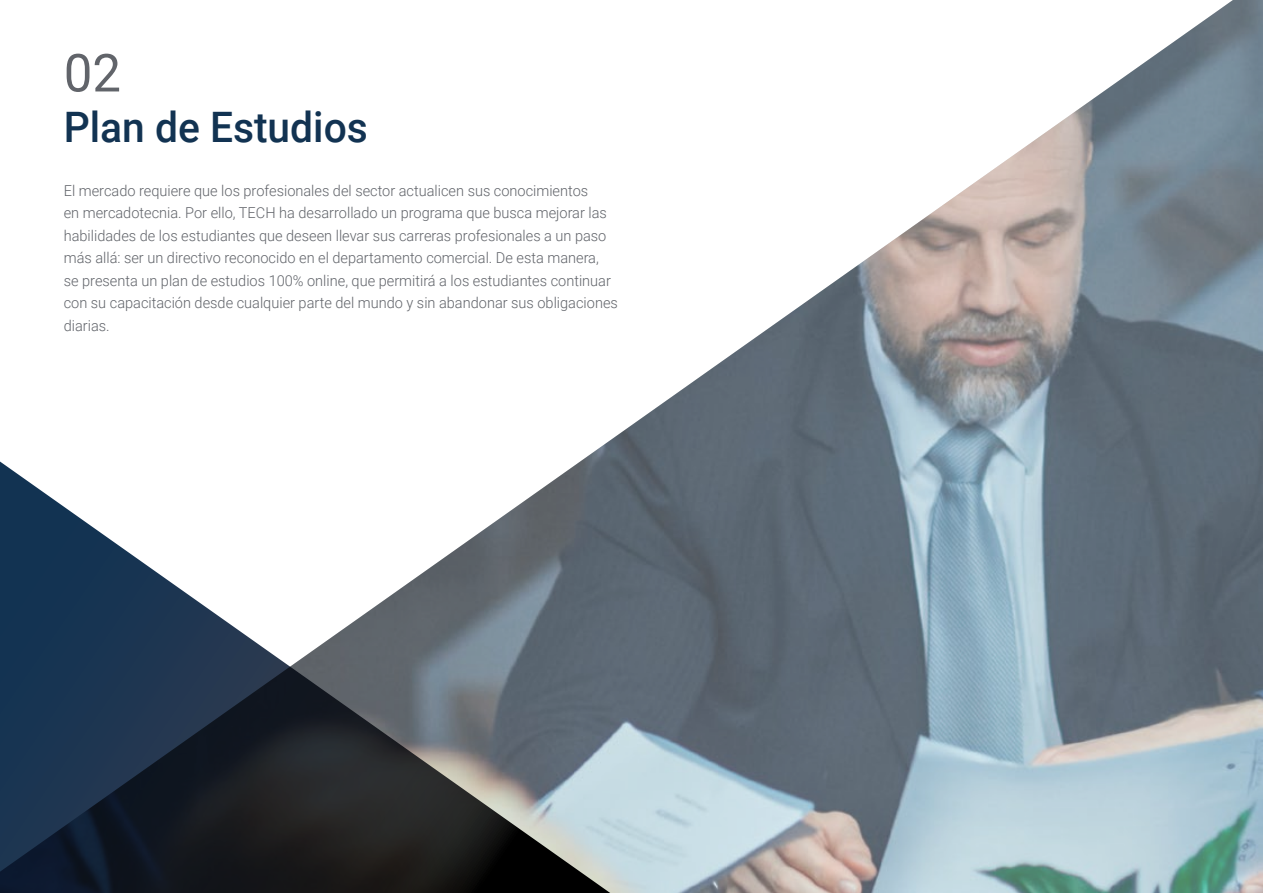
<style>
.page{position:relative;width:1263px;height:893px;background:#fff}
.page>*{position:absolute;margin:0;border:0;box-sizing:border-box;transform-origin:0 0}
.t1{font:52.5px "Roboto";color:#61646a}
.t2{font:500 42px "Roboto";color:#123352}
.t3{font:300 15px/22.5px "Roboto";color:#61646a}
</style>
<div class="page">
<img style="left:602px;top:0;width:661px;height:893px">
<svg style="left:0;top:446px;width:640px;height:447px"></svg>
<h1 class="t1" style="left:64px;top:36px;width:59px">02</h1>
<h2 class="t2" style="left:64px;top:98px;width:306px">Plan de Estudios</h2>
<p class="t3" style="left:64px;top:179px;width:556px">El mercado requiere que los profesionales del sector actualicen sus conocimientos<br>en mercadotecnia. Por ello, TECH ha desarrollado un programa que busca mejorar las habilidades de los estudiantes que deseen llevar sus carreras profesionales a un paso más allá: ser un directivo reconocido en el departamento comercial. De esta manera,<br>se presenta un plan de estudios 100% online, que permitirá a los estudiantes continuar con su capacitación desde cualquier parte del mundo y sin abandonar sus obligaciones diarias.</p>
</div>
